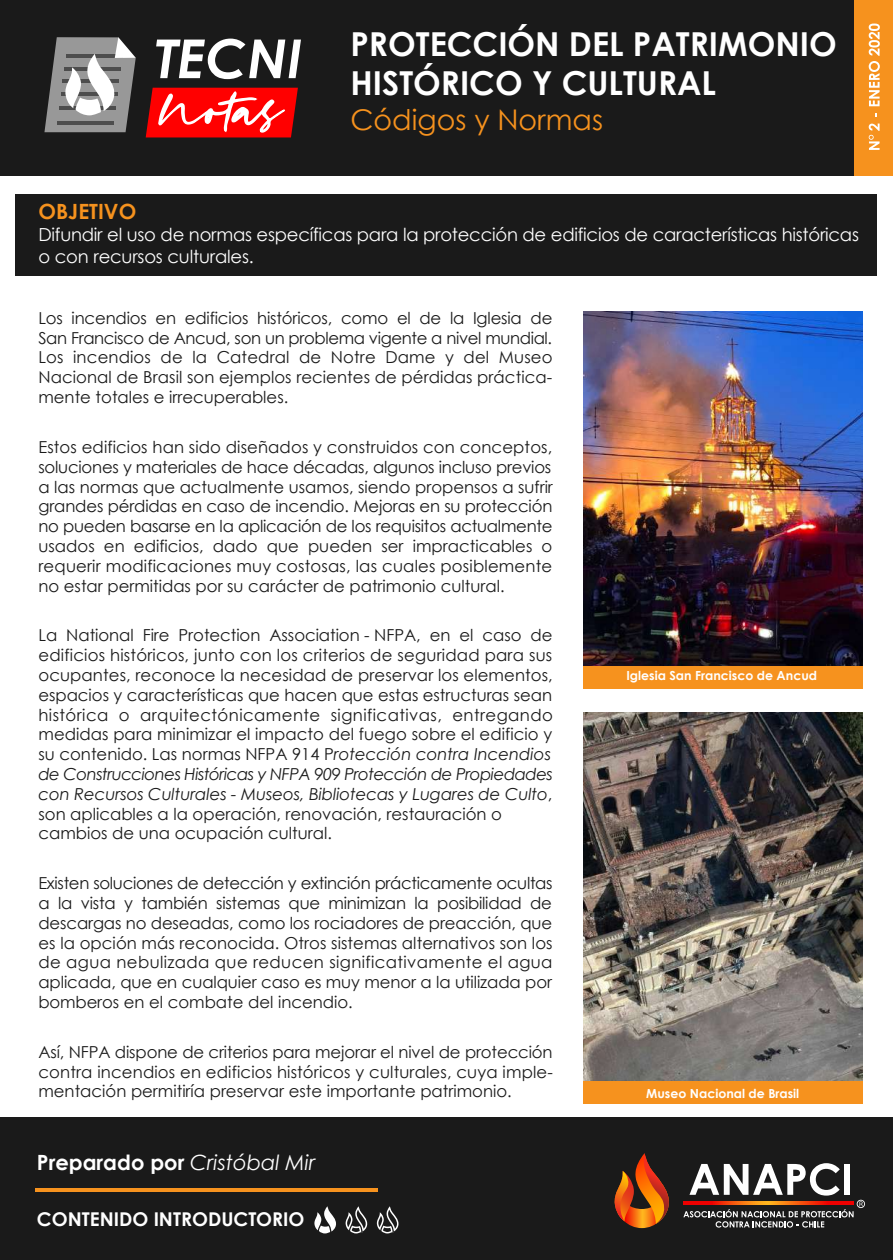
<style>
.page{position:relative;width:893px;height:1260px;background:#fff}
.page>*{position:absolute;margin:0;border:0;box-sizing:border-box;transform-origin:0 0}
.t1{font:700 33px/39.6px "Century Gothic";color:#fff}
.t2{font:28.5px "Century Gothic";color:#f6921e}
.t3{font:700 21px "Century Gothic";color:#fff}
.t4{font:700 21px "Century Gothic";color:#f6921e}
.t5{font:700 19.05px "Century Gothic";color:#fff}
.t6{font:18px/21.6px "Century Gothic";letter-spacing:-.015em;color:#fff}
.t7{font:16.5px/19.8px "Century Gothic";color:#1a1a1a;text-align:justify}
.t8{font:700 12.45px "Century Gothic";color:#fff}
.s1{font-style:italic}
.s2{font-weight:400;font-style:italic}
</style>
<div class="page">
<div style="left:0;top:0;width:893px;height:175px;background:#1a1a1a"></div>
<div style="left:854px;top:0;width:39px;height:175px;background:#f6921e"></div>
<img style="left:583px;top:712px;width:279px;height:369px">
<img style="left:583px;top:312px;width:279px;height:354px">
<div style="left:16px;top:195px;width:861px;height:81px;background:#1a1a1a"></div>
<div style="left:0;top:1117px;width:893px;height:143px;background:#1a1a1a"></div>
<hr style="left:35px;top:1188px;width:342px;height:3px;background:#f6921e">
<svg style="left:614px;top:1153px;width:55px;height:75px"></svg>
<svg style="left:683px;top:1163px;width:182px;height:64px"></svg>
<svg style="left:156px;top:39px;width:145px;height:40px"></svg>
<svg style="left:44px;top:37px;width:92px;height:95px"></svg>
<svg style="left:146px;top:88px;width:152px;height:50px"></svg>
<svg style="left:869px;top:124px;width:10px;height:26px"></svg>
<svg style="left:869px;top:24px;width:11px;height:82px"></svg>
<div style="left:583px;top:666px;width:279px;height:22px;background:#f6921e"></div>
<div style="left:583px;top:1081px;width:279px;height:23px;background:#f6921e"></div>
<svg style="left:314px;top:1206px;width:22px;height:27px"></svg>
<svg style="left:377px;top:1206px;width:22px;height:27px"></svg>
<svg style="left:346px;top:1206px;width:22px;height:27px"></svg>
<h1 class="t1" style="left:350px;top:23px;width:488px">PROTECCIÓN DEL PATRIMONIO<br>HISTÓRICO Y CULTURAL</h1>
<h2 class="t2" style="left:350px;top:99px;width:254px">Códigos y Normas</h2>
<p class="t4" style="left:38px;top:199px;width:99px">OBJETIVO</p>
<p class="t6" style="left:38px;top:223px;width:822px">Difundir el uso de normas específicas para la protección de edificios de características históricas o con recursos culturales.</p>
<p class="t7" style="left:38px;top:308px;width:516px">Los incendios en edificios históricos, como el de la Iglesia de San Francisco de Ancud, son un problema vigente a nivel mundial.<br>Los incendios de la Catedral de Notre Dame y del Museo Nacional de Brasil son ejemplos recientes de pérdidas práctica&shy;mente totales e irrecuperables.</p>
<p class="t7" style="left:38px;top:437px;width:516px">Estos edificios han sido diseñados y construidos con conceptos, soluciones y materiales de hace décadas, algunos incluso previos a las normas que actualmente usamos, siendo propensos a sufrir grandes pérdidas en caso de incendio. Mejoras en su protección no pueden basarse en la aplicación de los requisitos actualmente usados en edificios, dado que pueden ser impracticables o requerir modificaciones muy costosas, las cuales posiblemente no estar permitidas por su carácter de patrimonio cultural.</p>
<p class="t7" style="left:38px;top:625px;width:516px;text-align:left">La National Fire Protection Association - NFPA, en el caso de edificios históricos, junto con los criterios de seguridad para sus ocupantes, reconoce la necesidad de preservar los elementos, espacios y características que hacen que estas estructuras sean histórica o arquitectónicamente significativas, entregando medidas para minimizar el impacto del fuego sobre el edificio y su contenido. Las normas NFPA 914 P<span class="s1">rotección contra Incendios de Construcciones Históricas y NFPA 909 Protección de Propiedades con Recursos Culturales - Museos, Bibliotecas y Lugares de Culto</span>, son aplicables a la operación, renovación, restauración o cambios de una ocupación cultural.</p>
<p class="t7" style="left:38px;top:873px;width:516px">Existen soluciones de detección y extinción prácticamente ocultas a la vista y también sistemas que minimizan la posibilidad de descargas no deseadas, como los rociadores de preacción, que es la opción más reconocida. Otros sistemas alternativos son los de agua nebulizada que reducen significativamente el agua aplicada, que en cualquier caso es muy menor a la utilizada por bomberos en el combate del incendio.</p>
<p class="t7" style="left:38px;top:1042px;width:516px">Así, NFPA dispone de criterios para mejorar el nivel de protección contra incendios en edificios históricos y culturales, cuya imple&shy;mentación permitiría preservar este importante patrimonio.</p>
<p class="t3" style="left:37px;top:1149px;width:280px">Preparado por <span class="s2">Cristóbal Mir</span></p>
<p class="t5" style="left:37px;top:1207px;width:269px">CONTENIDO INTRODUCTORIO</p>
<p class="t8" style="left:626px;top:668px;width:192px">Iglesia San Francisco de Ancud</p>
<p class="t8" style="left:646px;top:1085px;width:155px">Museo Nacional de Brasil</p>
</div>
